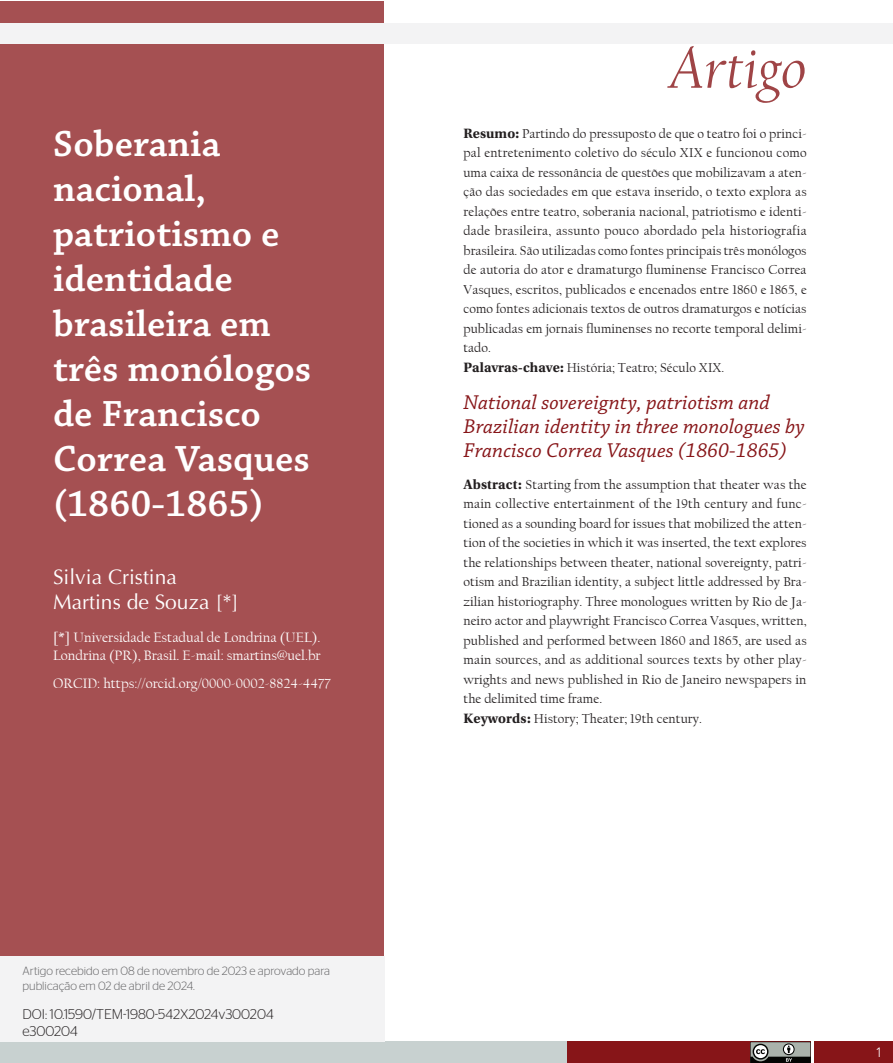
<style>
.page{position:relative;width:893px;height:1063px;background:#fff}
.page>*{position:absolute;margin:0;border:0;box-sizing:border-box;transform-origin:0 0}
.t1{font:italic 59.55px "Californian FB";color:#9f4446}
.Titulo_-_cmd1{font:38.25px/45px "Chaparral Pro Semibold Capt";color:#fff}
.Titulo_Abstract_-_cm{font:21px/24px "Chaparral Pro It Capt";color:#871518}
.Autor_-_cmd2{font:21px/25.5px "Optima";color:#fff}
.Universidade_-_cmd3{font:14.25px/18px "Californian FB";color:#fff}
.Orcid_-_cmd4{font:14.25px "Californian FB";color:#fff}
.DOI_-_opt-cmd5{font:300 14.1px/17px "Stag Sans Round";color:#231f20}
.Resumo_abstract_Pala{font:13.5px/19.5px "Californian FB";letter-spacing:.005em;color:#231f20;text-align:justify}
.t2{font:300 13.5px "Avenir";color:#fff}
.Recebimento_Artigo{font:300 12px/15px "Stag Sans Round";color:#626264}
.s1{font-family:"Utopia Std";font-weight:700;font-size:14.25px}
</style>
<div class="page">
<div style="left:1px;top:1px;width:383px;height:961px;background:#a55052"></div>
<div style="left:567px;top:1042px;width:243px;height:21px;background:#871518"></div>
<div style="left:0;top:1042px;width:566px;height:21px;background:#c8d1d0"></div>
<div style="left:814px;top:1042px;width:79px;height:21px;background:#871518"></div>
<svg style="left:750px;top:1042px;width:61px;height:21px"></svg>
<div style="left:0;top:23px;width:893px;height:20px;background:#f3f3f4"></div>
<div style="left:0;top:957px;width:384px;height:85px;background:#f3f3f4"></div>
<p class="Titulo_-_cmd1" style="left:53px;top:122px;width:260px">Soberania nacional, patriotismo e identidade brasileira em três monólogos de Francisco<br>Correa Vasques (1860-1865)</p>
<p class="Autor_-_cmd2" style="left:53px;top:564px;width:187px">Silvia Cristina<br>Martins de Souza [*]</p>
<p class="Universidade_-_cmd3" style="left:53px;top:629px;width:269px">[*] Universidade Estadual de Londrina (UEL).<br>Londrina (PR), Brasil. E-mail: smartins@uel.br</p>
<p class="Orcid_-_cmd4" style="left:53px;top:675px;width:279px">ORCID: https://orcid.org/0000-0002-8824-4477</p>
<p class="Recebimento_Artigo" style="left:22px;top:963px;width:309px">Artigo recebido em 08 de novembro de 2023 e aprovado para publicação em 02 de abril de 2024.</p>
<p class="DOI_-_opt-cmd5" style="left:22px;top:1005px;width:253px">DOI: 10.1590/TEM-1980-542X2024v300204 e300204</p>
<h1 class="t1" style="left:668px;top:35px;width:140px">Artigo</h1>
<p class="Resumo_abstract_Pala" style="left:463px;top:124px;width:345px"><span class="s1">Resumo:</span> Partindo do pressuposto de que o teatro foi o princi&shy;pal entretenimento coletivo do século XIX e funcionou como uma caixa de ressonância de questões que mobilizavam a aten&shy;ção das sociedades em que estava inserido, o texto explora as relações entre teatro, soberania nacional, patriotismo e identi&shy;dade brasileira, assunto pouco abordado pela historiografia brasileira. São utilizadas como fontes principais três monólogos de autoria do ator e dramaturgo fluminense Francisco Correa Vasques, escritos, publicados e encenados entre 1860 e 1865, e como fontes adicionais textos de outros dramaturgos e notícias publicadas em jornais fluminenses no recorte temporal delimi&shy;tado.</p>
<p class="Resumo_abstract_Pala" style="left:463px;top:358px;width:262px"><span class="s1">Palavras-chave:</span> História; Teatro; Século XIX.</p>
<p class="Titulo_Abstract_-_cm" style="left:463px;top:391px;width:343px">National sovereignty, patriotism and<br>Brazilian identity in three monologues by<br>Francisco Correa Vasques (1860-1865)</p>
<p class="Resumo_abstract_Pala" style="left:463px;top:475px;width:345px"><span class="s1">Abstract:</span> Starting from the assumption that theater was the main collective entertainment of the 19th century and func&shy;tioned as a sounding board for issues that mobilized the atten&shy;tion of the societies in which it was inserted, the text explores the relationships between theater, national sovereignty, patri&shy;otism and Brazilian identity, a subject little addressed by Bra&shy;zilian historiography. Three monologues written by Rio de Ja&shy;neiro actor and playwright Francisco Correa Vasques, written, published and performed between 1860 and 1865, are used as main sources, and as additional sources texts by other play&shy;wrights and news published in Rio de Janeiro newspapers in the delimited time frame.</p>
<p class="Resumo_abstract_Pala" style="left:463px;top:709px;width:240px"><span class="s1">Keywords:</span> History; Theater; 19th century.</p>
<p class="t2" style="left:875px;top:1044px;width:9px">1</p>
</div>
